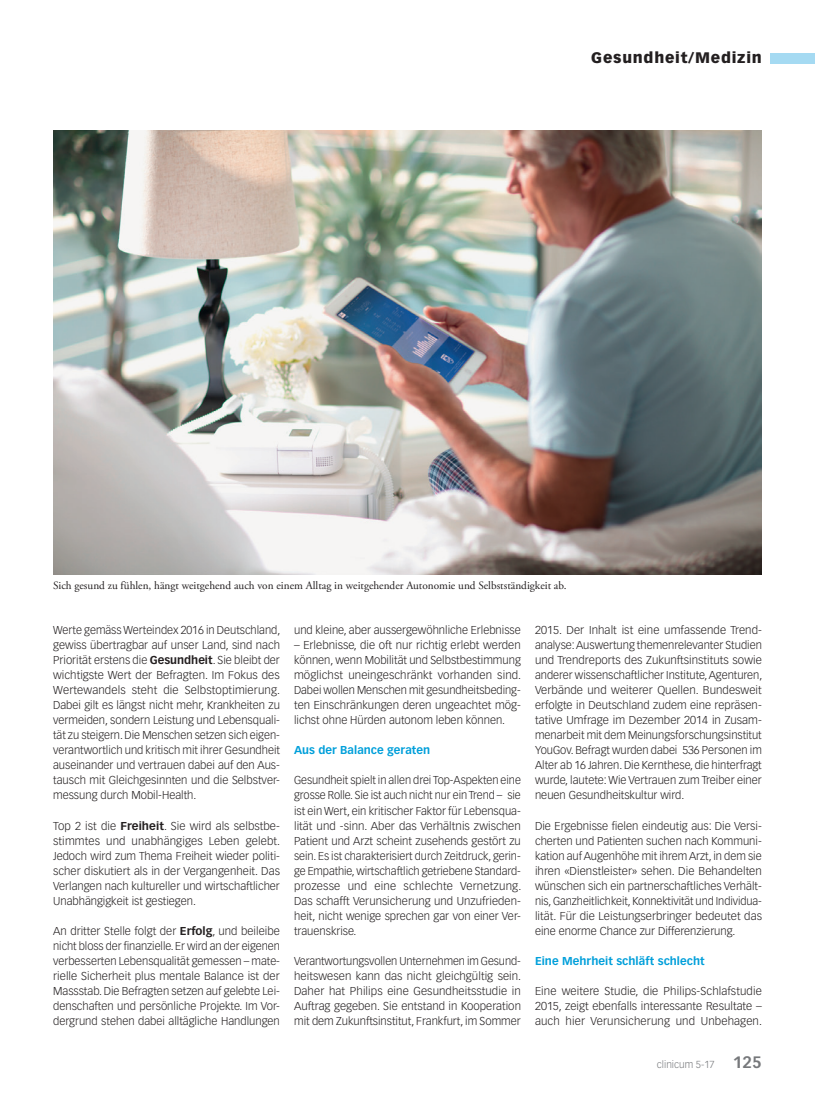
<style>
.page{position:relative;width:815px;height:1099px;background:#fff}
.page>*{position:absolute;margin:0;border:0;box-sizing:border-box;transform-origin:0 0}
.t1{font:900 15px "Vectora LT Std";letter-spacing:.05em;color:#231f20}
.t2{font:300 11.25px/15px "Vectora LT Std";color:#231f20;text-align:justify}
.t3{font:11.25px "Adobe Garamond Pro";color:#231f20}
.t4{font:700 11.25px "Vectora LT Std";letter-spacing:.005em;color:#009fda}
.t5{font:300 10px "Vectora LT Std";color:#76787b}
.s1{font-weight:700}
.s2{font-weight:700;font-size:16.25px}
</style>
<div class="page">
<div style="left:770px;top:53px;width:45px;height:10px;background:#a5daf2"></div>
<img style="left:53px;top:130px;width:709px;height:444px">
<h1 class="t1" style="left:591px;top:49px;width:172px">Gesundheit/Medizin</h1>
<p class="t3" style="left:53px;top:579px;width:515px">Sich gesund zu fühlen, hängt weitgehend auch von einem Alltag in weitgehender Autonomie und Selbstständigkeit ab.</p>
<p class="t2" style="left:53px;top:623px;width:229px">Werte gemäss Werteindex 2016 in Deutschland, gewiss übertragbar auf unser Land, sind nach Priorität erstens die <span class="s1">Gesundheit</span>. Sie bleibt der wichtigste Wert der Befragten. Im Fokus des Wertewandels steht die Selbstoptimierung.<br>Dabei gilt es längst nicht mehr, Krankheiten zu vermeiden, sondern Leistung und Lebensquali&shy;tät zu steigern. Die Menschen setzen sich eigen&shy;verantwortlich und kritisch mit ihrer Gesundheit auseinander und vertrauen dabei auf den Aus&shy;tausch mit Gleichgesinnten und die Selbstver&shy;messung durch Mobil-Health.</p>
<p class="t2" style="left:53px;top:818px;width:229px">Top 2 ist die <span class="s1">Freiheit</span>. Sie wird als selbstbe&shy;stimmtes und unabhängiges Leben gelebt.<br>Jedoch wird zum Thema Freiheit wieder politi&shy;scher diskutiert als in der Vergangenheit. Das Verlangen nach kultureller und wirtschaftlicher Unabhängigkeit ist gestiegen.</p>
<p class="t2" style="left:53px;top:923px;width:228px">An dritter Stelle folgt der <span class="s1">Erfolg</span>, und beileibe nicht bloss der finanzielle. Er wird an der eigenen verbesserten Lebensqualität gemessen – mate&shy;rielle Sicherheit plus mentale Balance ist der Massstab. Die Befragten setzen auf gelebte Lei&shy;denschaften und persönliche Projekte. Im Vor&shy;dergrund stehen dabei alltägliche Handlungen</p>
<p class="t2" style="left:294px;top:623px;width:228px">und kleine, aber aussergewöhnliche Erlebnisse</p>
<p class="t2" style="left:294px;top:638px;width:229px">– Erlebnisse, die oft nur richtig erlebt werden können, wenn Mobilität und Selbstbestimmung möglichst uneingeschränkt vorhanden sind.<br>Dabei wollen Menschen mit gesundheitsbeding&shy;ten Einschränkungen deren ungeachtet mög&shy;lichst ohne Hürden autonom leben können.</p>
<p class="t4" style="left:294px;top:743px;width:138px">Aus der Balance geraten</p>
<p class="t2" style="left:294px;top:773px;width:229px;text-align:left">Gesundheit spielt in allen drei Top-Aspekten eine grosse Rolle. Sie ist auch nicht nur ein Trend – sie ist ein Wert, ein kritischer Faktor für Lebensqua&shy;lität und -sinn. Aber das Verhältnis zwischen Patient und Arzt scheint zusehends gestört zu sein. Es ist charakterisiert durch Zeitdruck, gerin&shy;ge Empathie, wirtschaftlich getriebene Standard&shy;prozesse und eine schlechte Vernetzung.<br>Das schafft Verunsicherung und Unzufrieden&shy;heit, nicht wenige sprechen gar von einer Ver&shy;trauenskrise.</p>
<p class="t2" style="left:294px;top:953px;width:229px">Verantwortungsvollen Unternehmen im Gesund&shy;heitswesen kann das nicht gleichgültig sein.<br>Daher hat Philips eine Gesundheitsstudie in Auftrag gegeben. Sie entstand in Kooperation mit dem Zukunftsinstitut, Frankfurt, im Sommer</p>
<p class="t2" style="left:535px;top:623px;width:229px">2015. Der Inhalt ist eine umfassende Trend&shy;analyse: Auswertung themenrelevanter Studien und Trendreports des Zukunftsinstituts sowie anderer wissenschaftlicher Institute, Agenturen, Verbände und weiterer Quellen. Bundesweit erfolgte in Deutschland zudem eine repräsen&shy;tative Umfrage im Dezember 2014 in Zusam&shy;menarbeit mit dem Meinungsforschungsinstitut YouGov. Befragt wurden dabei 536 Personen im Alter ab 16 Jahren. Die Kernthese, die hinterfragt wurde, lautete: Wie Vertrauen zum Treiber einer neuen Gesundheitskultur wird.</p>
<p class="t2" style="left:535px;top:818px;width:228px">Die Ergebnisse fielen eindeutig aus: Die Versi&shy;cherten und Patienten suchen nach Kommuni&shy;kation auf Augenhöhe mit ihrem Arzt, in dem sie ihren «Dienstleister» sehen. Die Behandelten wünschen sich ein partnerschaftliches Verhält&shy;nis, Ganzheitlichkeit, Konnektivität und Individua&shy;lität. Für die Leistungserbringer bedeutet das eine enorme Chance zur Differenzierung.</p>
<p class="t4" style="left:535px;top:953px;width:171px">Eine Mehrheit schläft schlecht</p>
<p class="t2" style="left:535px;top:983px;width:229px">Eine weitere Studie, die Philips-Schlafstudie 2015, zeigt ebenfalls interessante Resultate – auch hier Verunsicherung und Unbehagen.</p>
<p class="t5" style="left:657px;top:1058px;width:106px">clinicum 5-17 <span class="s2">125</span></p>
</div>
